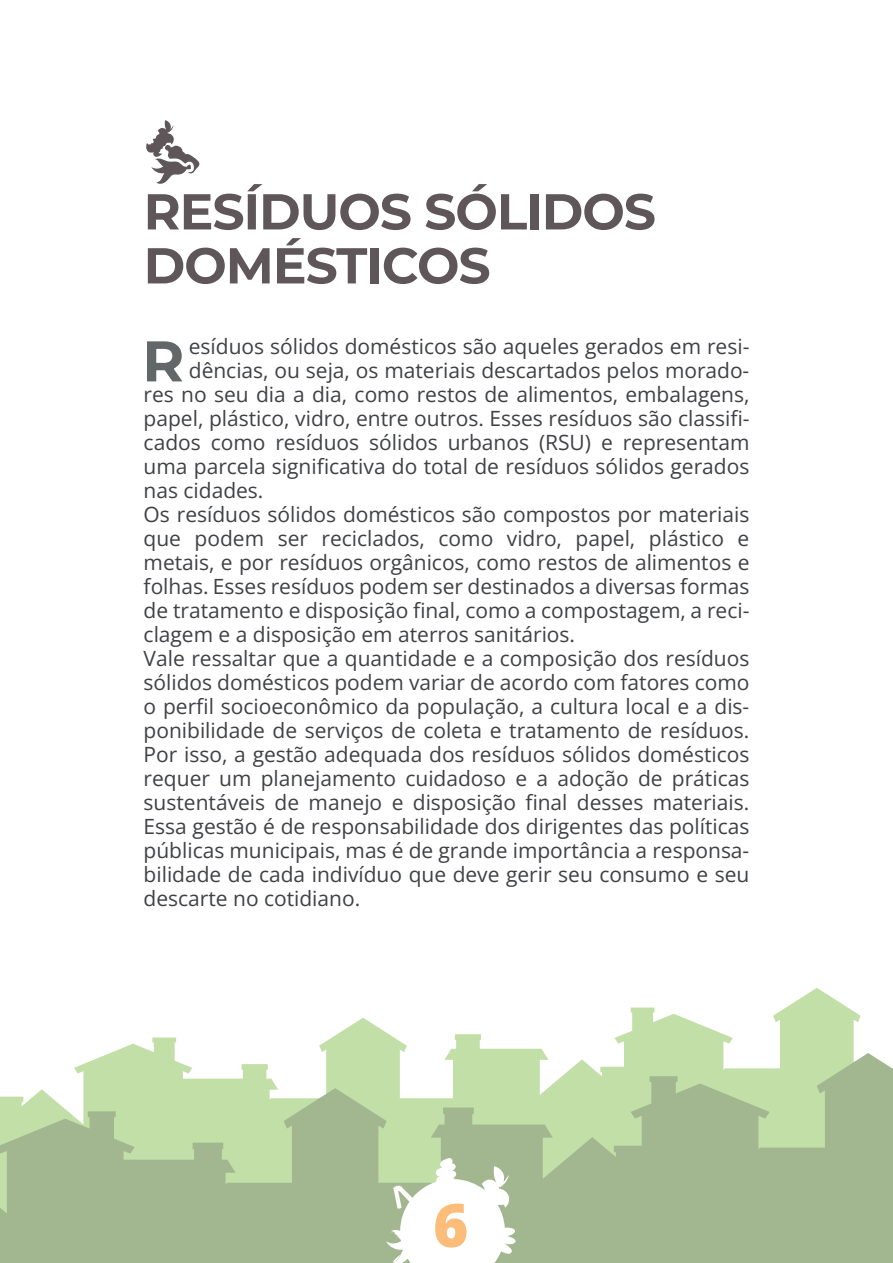
<style>
.page{position:relative;width:893px;height:1263px;background:#fff}
.page>*{position:absolute;margin:0;border:0;box-sizing:border-box;transform-origin:0 0}
.t1{font:800 60px "Open Sans";color:#fcbd7b}
.t2{font:700 57.15px "Montserrat";color:#626767}
.t3{font:700 50.4px/54px "Montserrat";letter-spacing:-.02em;color:#5e5658}
.t4{font:21px "Open Sans";color:#3f4144}
</style>
<div class="page">
<svg style="left:111px;top:988px;width:750px;height:65px"></svg>
<svg style="left:0;top:1053px;width:893px;height:210px;fill:#a2b78f"></svg>
<svg style="left:386px;top:1158px;width:130px;height:105px"></svg>
<svg style="left:146px;top:120px;width:54px;height:64px"></svg>
<h3 class="t3" style="left:144px;top:182px;width:514px">RESÍDUOS SÓLIDOS<br>DOMÉSTICOS</h3>
<p class="t4" style="left:189px;top:332px;width:562px">esíduos sólidos domésticos são aqueles gerados em resi-</p>
<p class="t4" style="left:189px;top:356px;width:562px">dências, ou seja, os materiais descartados pelos morado-</p>
<p class="t4" style="left:144px;top:380px;width:607px">res no seu dia a dia, como restos de alimentos, embalagens,</p>
<p class="t4" style="left:144px;top:404px;width:607px">papel, plástico, vidro, entre outros. Esses resíduos são classifi-</p>
<p class="t4" style="left:144px;top:428px;width:607px">cados como resíduos sólidos urbanos (RSU) e representam</p>
<p class="t4" style="left:144px;top:452px;width:607px">uma parcela significativa do total de resíduos sólidos gerados</p>
<p class="t4" style="left:144px;top:476px;width:121px">nas cidades.</p>
<p class="t4" style="left:144px;top:500px;width:607px">Os resíduos sólidos domésticos são compostos por materiais</p>
<p class="t4" style="left:144px;top:524px;width:607px">que podem ser reciclados, como vidro, papel, plástico e</p>
<p class="t4" style="left:144px;top:548px;width:607px">metais, e por resíduos orgânicos, como restos de alimentos e</p>
<p class="t4" style="left:144px;top:572px;width:607px">folhas. Esses resíduos podem ser destinados a diversas formas</p>
<p class="t4" style="left:144px;top:596px;width:607px">de tratamento e disposição final, como a compostagem, a reci-</p>
<p class="t4" style="left:144px;top:620px;width:433px">clagem e a disposição em aterros sanitários.</p>
<p class="t4" style="left:144px;top:644px;width:607px">Vale ressaltar que a quantidade e a composição dos resíduos</p>
<p class="t4" style="left:144px;top:668px;width:607px">sólidos domésticos podem variar de acordo com fatores como</p>
<p class="t4" style="left:144px;top:692px;width:607px">o perfil socioeconômico da população, a cultura local e a dis-</p>
<p class="t4" style="left:144px;top:716px;width:607px">ponibilidade de serviços de coleta e tratamento de resíduos.</p>
<p class="t4" style="left:144px;top:740px;width:607px">Por isso, a gestão adequada dos resíduos sólidos domésticos</p>
<p class="t4" style="left:144px;top:764px;width:607px">requer um planejamento cuidadoso e a adoção de práticas</p>
<p class="t4" style="left:144px;top:788px;width:607px">sustentáveis de manejo e disposição final desses materiais.</p>
<p class="t4" style="left:144px;top:812px;width:607px">Essa gestão é de responsabilidade dos dirigentes das políticas</p>
<p class="t4" style="left:144px;top:836px;width:607px">públicas municipais, mas é de grande importância a responsa-</p>
<p class="t4" style="left:144px;top:860px;width:607px">bilidade de cada indivíduo que deve gerir seu consumo e seu</p>
<p class="t4" style="left:144px;top:884px;width:218px">descarte no cotidiano.</p>
<h2 class="t2" style="left:142px;top:320px;width:44px">R</h2>
<h1 class="t1" style="left:433px;top:1179px;width:37px">6</h1>
</div>
